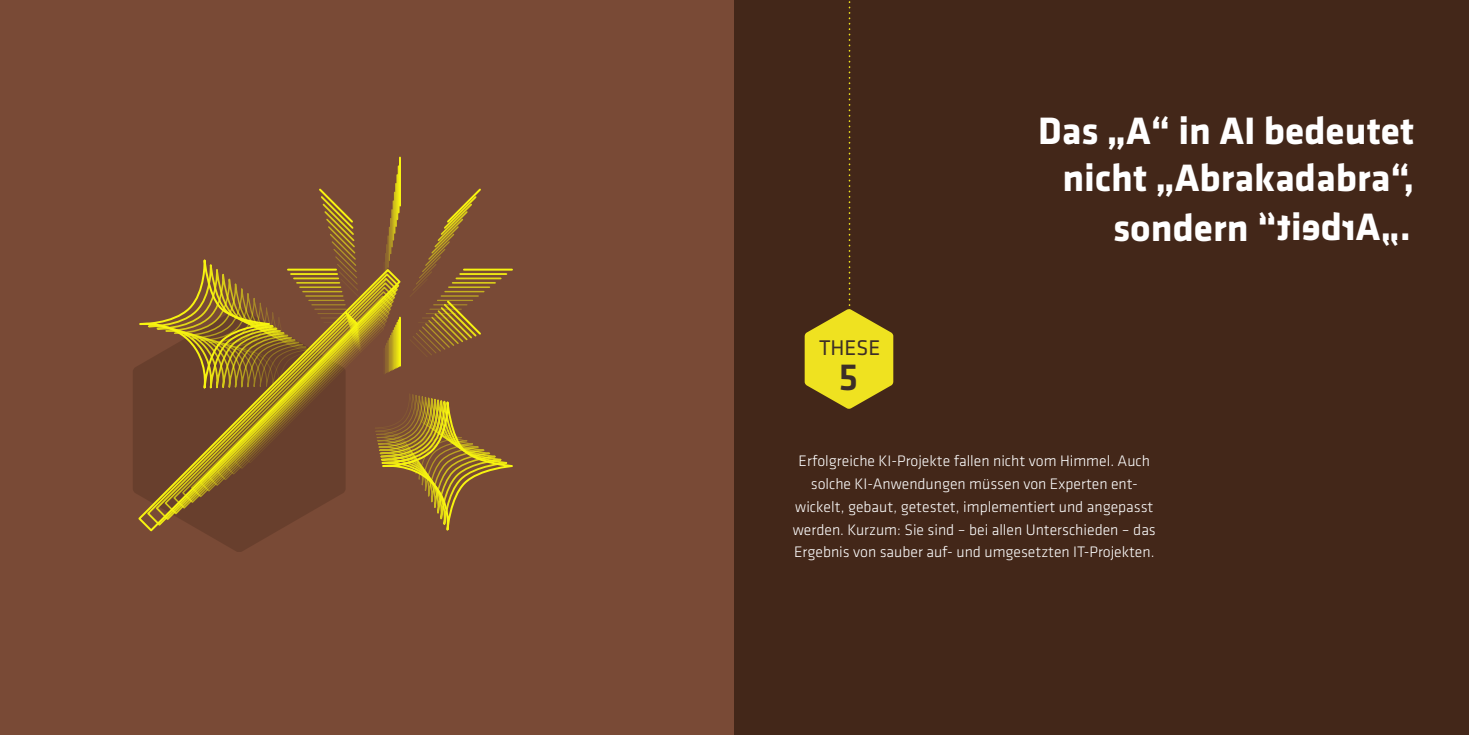
<style>
.page{position:relative;width:1469px;height:735px;background:#fff}
.page>*{position:absolute;margin:0;border:0;box-sizing:border-box;transform-origin:0 0}
.t1{font:700 39.55px "Klavika";color:#fff}
.t2{font:500 39.2px "Klavika";color:#3d2e28}
.t3{font:22.05px "Klavika";color:#3d2e28}
.t4{font:300 15.75px/22.8px "Klavika";color:#fff;text-align:center}
</style>
<div class="page">
<div style="left:0;top:0;width:1468px;height:734px;background:#794a36"></div>
<div style="left:734px;top:0;width:734px;height:734px;background:#432719"></div>
<svg style="left:804px;top:1px;width:89px;height:408px"></svg>
<svg style="left:133px;top:366px;width:143px;height:185px"></svg>
<hr style="left:395px;top:183px;width:2px;height:43px;background:#f7f410">
<hr style="left:396px;top:175px;width:2px;height:44px;background:#f7f410">
<hr style="left:398px;top:166px;width:1px;height:46px;background:#f7f410">
<hr style="left:399px;top:157px;width:2px;height:48px;background:#f7f410">
<svg style="left:138px;top:188px;width:375px;height:343px"></svg>
<h3 class="t3" style="left:819px;top:336px;width:63px">THESE</h3>
<h2 class="t2" style="left:838px;top:355px;width:21px">5</h2>
<h1 class="t1" style="left:1038px;top:109px;width:378px">Das „A“ in AI bedeutet</h1>
<h1 class="t1" style="left:1062px;top:157px;width:353px">nicht „Abrakadabra“,</h1>
<h1 class="t1" style="left:1113px;top:206px;width:137px">sondern</h1>
<p class="t4" style="left:793px;top:449px;width:364px">Erfolgreiche KI-Projekte fallen nicht vom Himmel. Auch solche KI-Anwendungen müssen von Experten ent&shy;wickelt, gebaut, getestet, implementiert und angepasst werden. Kurzum: Sie sind – bei allen Unterschieden – das Ergebnis von sauber auf- und umgesetzten IT-Projekten.</p>
</div>
